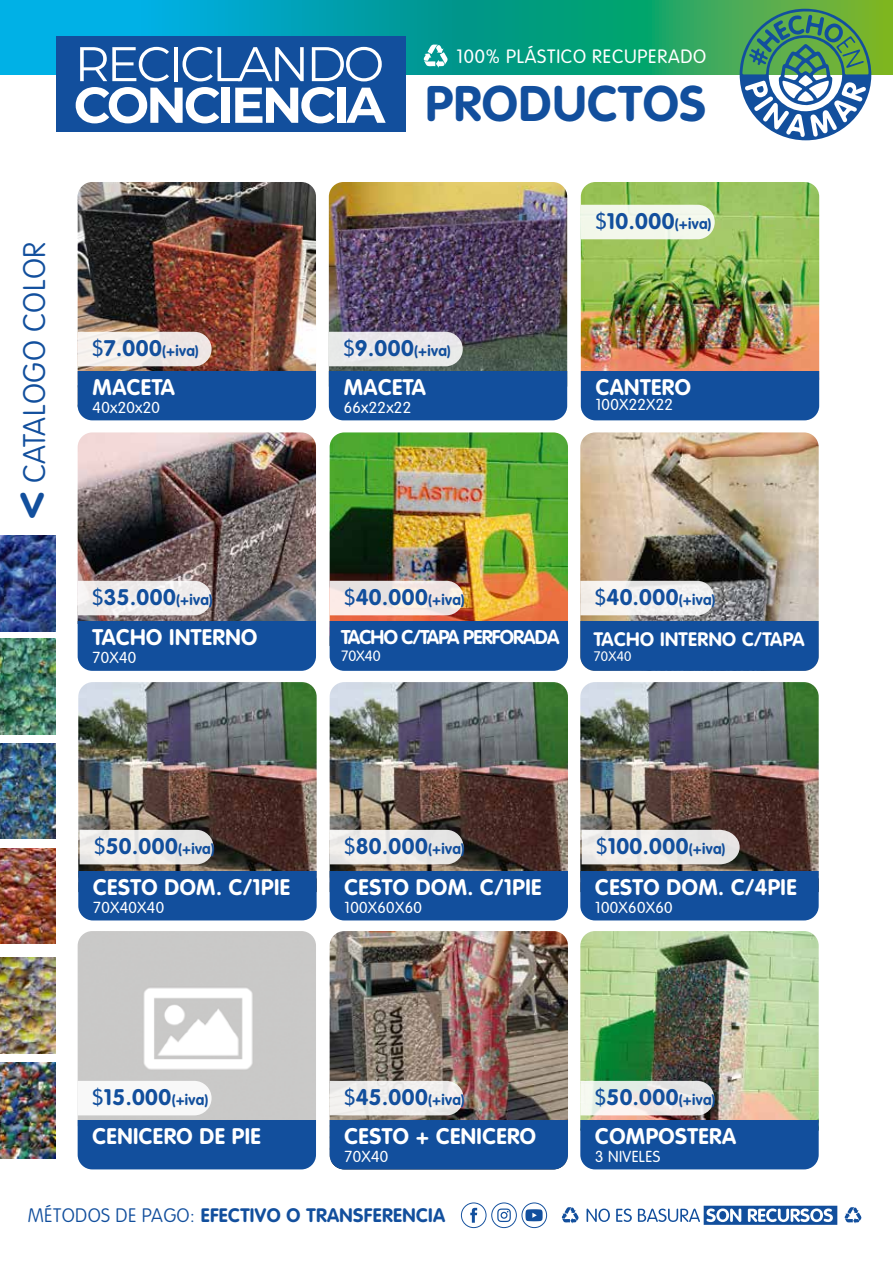
<style>
.page{position:relative;width:893px;height:1263px;background:#fff}
.page>*{position:absolute;margin:0;border:0;box-sizing:border-box;transform-origin:0 0}
.t1{font:700 49.2px "VAG Rounded Std";letter-spacing:.02em;color:#124f9d}
.t2{font:100 30.75px "VAG Rounded Std";letter-spacing:.02em;color:#124f9d}
.t3{font:700 22.2px "VAG Rounded Std";letter-spacing:.02em;color:#124f9d}
.t4{font:700 22.2px "VAG Rounded Std";letter-spacing:.02em;color:#fff}
.t5{font:700 19.65px "VAG Rounded Std";letter-spacing:-.04em;color:#fff}
.t6{font:700 19.2px "VAG Rounded Std";letter-spacing:.02em;color:#124f9d}
.t7{font:700 19.2px "VAG Rounded Std";letter-spacing:.02em;color:#fff}
.t8{font:300 19.05px "VAG Rounded Std";letter-spacing:.04em;color:#fff}
.t9{font:300 15.75px "VAG Rounded Std";letter-spacing:.02em;color:#fff}
.t10{font:700 15px "VAG Rounded Std";letter-spacing:.02em;color:#124f9d}
.t11{font:300 14.7px "VAG Rounded Std";color:#fff}
.t12{font:300 13.65px "VAG Rounded Std";letter-spacing:.02em;color:#fff}
.s1{font-weight:900;font-size:45.6px}
.s2{font-weight:300;font-size:22.2px}
.s3{font-size:22.2px}
.s4{font-weight:300}
.s5{font-size:15px}
.s6{font-weight:100}
</style>
<div class="page">
<img style="left:78px;top:682px;width:239px;height:189px">
<div style="left:78px;top:871px;width:239px;height:49px;background:#124f9d"></div>
<img style="left:330px;top:682px;width:238px;height:189px">
<div style="left:330px;top:871px;width:238px;height:49px;background:#124f9d"></div>
<img style="left:580px;top:682px;width:239px;height:189px">
<div style="left:580px;top:871px;width:239px;height:49px;background:#124f9d"></div>
<img style="left:78px;top:931px;width:238px;height:189px">
<div style="left:78px;top:1120px;width:238px;height:49px;background:#124f9d"></div>
<img style="left:330px;top:931px;width:238px;height:189px">
<div style="left:330px;top:1120px;width:238px;height:49px;background:#124f9d"></div>
<svg style="left:0;top:0;width:893px;height:75px;background:#0ea494"></svg>
<div style="left:56px;top:36px;width:349px;height:95px;background:#124f9d"></div>
<svg style="left:80px;top:47px;width:89px;height:34px"></svg>
<hr style="left:174px;top:47px;width:3px;height:34px;background:#fff">
<svg style="left:182px;top:47px;width:122px;height:34px"></svg>
<svg style="left:312px;top:47px;width:70px;height:34px"></svg>
<svg style="left:76px;top:87px;width:143px;height:36px"></svg>
<div style="left:222px;top:88px;width:8px;height:35px;background:#fff"></div>
<svg style="left:235px;top:87px;width:100px;height:36px"></svg>
<div style="left:337px;top:88px;width:8px;height:35px;background:#fff"></div>
<svg style="left:346px;top:88px;width:40px;height:35px"></svg>
<img style="left:78px;top:432px;width:238px;height:190px">
<div style="left:78px;top:622px;width:238px;height:49px;background:#124f9d"></div>
<img style="left:580px;top:432px;width:239px;height:190px">
<div style="left:580px;top:622px;width:239px;height:49px;background:#124f9d"></div>
<img style="left:330px;top:432px;width:238px;height:190px">
<div style="left:330px;top:622px;width:238px;height:49px;background:#124f9d"></div>
<img style="left:580px;top:931px;width:239px;height:189px">
<div style="left:580px;top:1120px;width:239px;height:49px;background:#124f9d"></div>
<img style="left:581px;top:182px;width:238px;height:189px">
<div style="left:581px;top:371px;width:238px;height:49px;background:#124f9d"></div>
<img style="left:78px;top:182px;width:238px;height:189px">
<div style="left:78px;top:371px;width:238px;height:49px;background:#124f9d"></div>
<img style="left:329px;top:182px;width:238px;height:189px">
<div style="left:329px;top:371px;width:238px;height:49px;background:#124f9d"></div>
<svg style="left:423px;top:44px;width:25px;height:24px"></svg>
<svg style="left:739px;top:9px;width:133px;height:131px"></svg>
<svg style="left:561px;top:1207px;width:18px;height:16px"></svg>
<svg style="left:844px;top:1207px;width:17px;height:16px"></svg>
<svg style="left:587px;top:1208px;width:23px;height:14px"></svg>
<svg style="left:616px;top:1208px;width:16px;height:14px"></svg>
<svg style="left:638px;top:1206px;width:199px;height:19px"></svg>
<svg style="left:461px;top:1202px;width:86px;height:26px"></svg>
<div style="left:329px;top:332px;width:134px;height:34px;background:#e8e8e9"></div>
<div style="left:581px;top:205px;width:134px;height:34px;background:#f3f7eb"></div>
<svg style="left:78px;top:332px;width:134px;height:34px"></svg>
<svg style="left:580px;top:581px;width:134px;height:34px"></svg>
<svg style="left:330px;top:581px;width:134px;height:34px;background:#f0e4de"></svg>
<svg style="left:78px;top:581px;width:134px;height:34px"></svg>
<svg style="left:330px;top:830px;width:134px;height:34px;background:#e6e4e2"></svg>
<svg style="left:80px;top:830px;width:133px;height:34px;background:#e7e5e3"></svg>
<svg style="left:582px;top:830px;width:158px;height:34px;background:#e5e3e1"></svg>
<svg style="left:580px;top:1081px;width:134px;height:34px"></svg>
<svg style="left:330px;top:1081px;width:134px;height:34px"></svg>
<svg style="left:78px;top:1081px;width:134px;height:34px"></svg>
<img style="left:0;top:536px;width:56px;height:95px">
<img style="left:0;top:1063px;width:56px;height:95px">
<img style="left:0;top:958px;width:56px;height:96px">
<img style="left:0;top:848px;width:56px;height:96px">
<img style="left:0;top:743px;width:56px;height:96px">
<img style="left:0;top:639px;width:56px;height:95px">
<p class="t8" style="left:456px;top:45px;width:251px">100% PLÁSTICO RECUPERADO</p>
<h1 class="t1" style="left:426px;top:74px;width:282px">PRODUCTOS</h1>
<h2 class="t2" style="left:17px;top:519px;width:279px;rotate:-90deg"><span class="s1">&lt;</span> CATALOGO COLOR</h2>
<p class="t10" style="left:93px;top:342px;width:108px"><span class="s2">$</span><span class="s3">7.000</span>(+iva)</p>
<p class="t4" style="left:93px;top:374px;width:84px">MACETA</p>
<p class="t9" style="left:93px;top:398px;width:69px">40x20x20</p>
<p class="t10" style="left:344px;top:342px;width:109px"><span class="s2">$</span><span class="s3">9.000</span>(+iva)</p>
<p class="t4" style="left:344px;top:374px;width:84px">MACETA</p>
<p class="t9" style="left:344px;top:398px;width:69px">66x22x22</p>
<p class="t3" style="left:596px;top:208px;width:117px"><span class="s4">$</span>10.000<span class="s5">(+iva)</span></p>
<p class="t4" style="left:596px;top:374px;width:96px">CANTERO</p>
<p class="t9" style="left:596px;top:395px;width:79px">100X22X22</p>
<p class="t3" style="left:93px;top:584px;width:122px"><span class="s4">$</span>35.000<span class="s5">(+iva)</span></p>
<p class="t3" style="left:345px;top:584px;width:122px"><span class="s4">$</span>40.000<span class="s5">(+iva)</span></p>
<p class="t3" style="left:595px;top:584px;width:122px"><span class="s4">$</span>40.000<span class="s5">(+iva)</span></p>
<p class="t4" style="left:93px;top:624px;width:166px">TACHO INTERNO</p>
<p class="t9" style="left:93px;top:649px;width:45px">70X40</p>
<p class="t5" style="left:341px;top:626px;width:220px">TACHO C/TAPA PERFORADA</p>
<p class="t11" style="left:341px;top:648px;width:41px">70X40</p>
<p class="t7" style="left:594px;top:627px;width:212px">TACHO INTERNO C/TAPA</p>
<p class="t12" style="left:594px;top:649px;width:39px">70X40</p>
<p class="t3" style="left:95px;top:833px;width:122px"><span class="s4">$</span>50.000<span class="s5">(+iva)</span></p>
<p class="t3" style="left:345px;top:833px;width:122px"><span class="s4">$</span>80.000<span class="s5">(+iva)</span></p>
<p class="t3" style="left:597px;top:833px;width:130px"><span class="s4">$</span>100.000<span class="s5">(+iva)</span></p>
<p class="t4" style="left:93px;top:874px;width:198px">CESTO DOM. C/1PIE</p>
<p class="t9" style="left:93px;top:898px;width:72px">70X40X40</p>
<p class="t4" style="left:345px;top:874px;width:198px">CESTO DOM. C/1PIE</p>
<p class="t9" style="left:345px;top:898px;width:79px">100X60X60</p>
<p class="t4" style="left:595px;top:874px;width:203px">CESTO DOM. C/4PIE</p>
<p class="t9" style="left:595px;top:898px;width:79px">100X60X60</p>
<p class="t3" style="left:93px;top:1084px;width:117px"><span class="s4">$</span>15.000<span class="s5">(+iva)</span></p>
<p class="t3" style="left:345px;top:1084px;width:122px"><span class="s4">$</span>45.000<span class="s5">(+iva)</span></p>
<p class="t3" style="left:595px;top:1084px;width:122px"><span class="s4">$</span>50.000<span class="s5">(+iva)</span></p>
<p class="t4" style="left:93px;top:1123px;width:170px">CENICERO DE PIE</p>
<p class="t4" style="left:345px;top:1123px;width:193px">CESTO + CENICERO</p>
<p class="t9" style="left:345px;top:1147px;width:45px">70X40</p>
<p class="t4" style="left:595px;top:1123px;width:142px">COMPOSTERA</p>
<p class="t9" style="left:595px;top:1147px;width:66px">3 NIVELES</p>
<p class="t6" style="left:28px;top:1204px;width:419px"><span class="s6">MÉTODOS DE PAGO:</span> EFECTIVO O TRANSFERENCIA</p>
</div>
